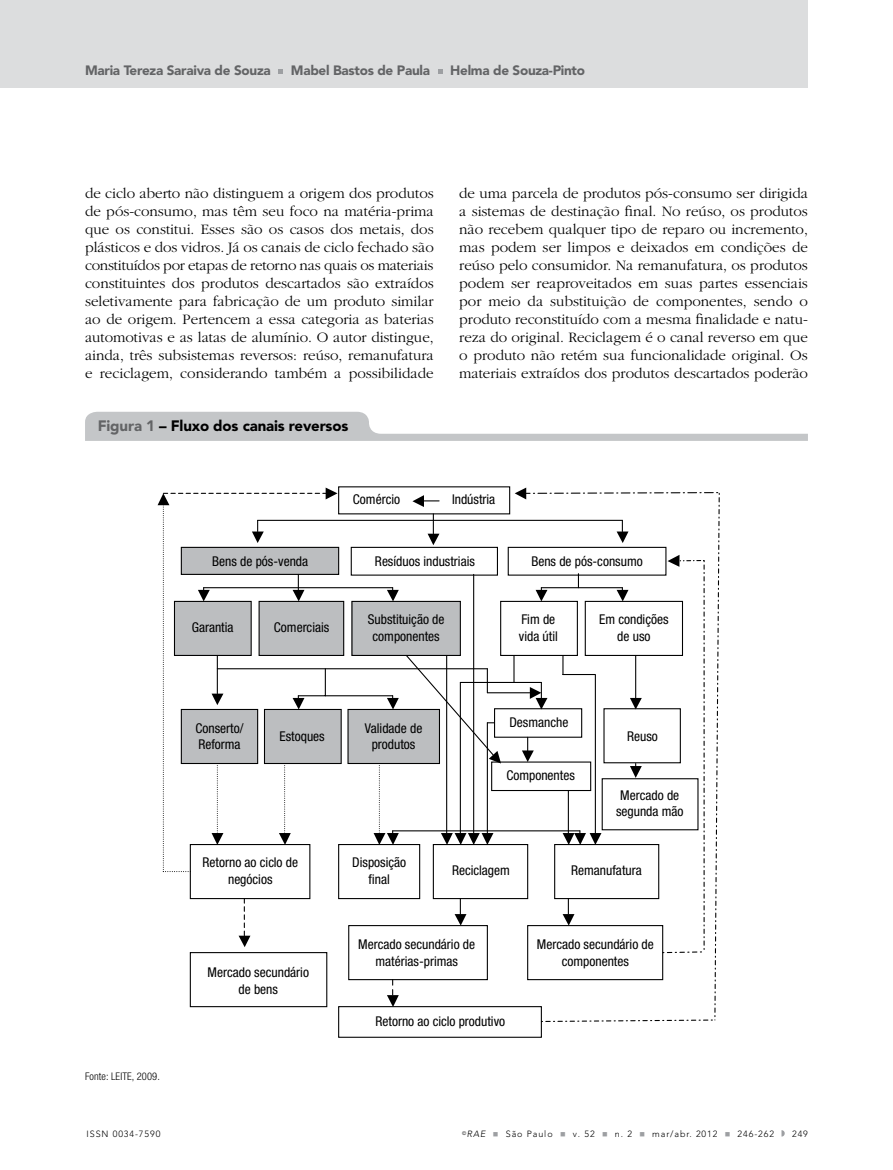
<style>
.page{position:relative;width:893px;height:1170px;background:#fff}
.page>*{position:absolute;margin:0;border:0;box-sizing:border-box;transform-origin:0 0}
.t1{font:300 15px/18px "Garamond";color:#000;text-align:justify}
.t2{font:900 15px "Avenir";letter-spacing:-.01em;color:#000}
.t3{font:condensed 13.5px/16.5px "Helvetica Neue LT Std";color:#000;text-align:center}
.t4{font:900 13.5px "Avenir LT Std";letter-spacing:-.02em;color:#636466}
.t5{font:300 condensed 10.5px "Helvetica Neue LT Std";letter-spacing:.01em;color:#000}
.t6{font:300 9px "Avenir LT Std";letter-spacing:.1em;color:#000}
.s1{color:#636466}
.s2{font-style:italic}
.s3{color:#9d9fa2}
</style>
<div class="page">
<div style="left:0;top:0;width:808px;height:87px;background:#dcddde"></div>
<svg style="left:278px;top:69px;width:5px;height:5px"></svg>
<svg style="left:438px;top:69px;width:4px;height:5px"></svg>
<svg style="left:781px;top:1130px;width:4px;height:6px"></svg>
<svg style="left:85px;top:412px;width:723px;height:29px"></svg>
<svg style="left:158px;top:487px;width:562px;height:535px"></svg>
<p class="t4" style="left:85px;top:62px;width:187px">Maria Tereza Saraiva de Souza</p>
<p class="t4" style="left:291px;top:62px;width:141px">Mabel Bastos de Paula</p>
<p class="t4" style="left:450px;top:62px;width:136px">Helma de Souza-Pinto</p>
<p class="t1" style="left:85px;top:185px;width:350px">de ciclo aberto não distinguem a origem dos produtos de pós-consumo, mas têm seu foco na matéria-prima que os constitui. Esses são os casos dos metais, dos plásticos e dos vidros. Já os canais de ciclo fechado são constituídos por etapas de retorno nas quais os materiais constituintes dos produtos descartados são extraídos seletivamente para fabricação de um produto similar ao de origem. Pertencem a essa categoria as baterias automotivas e as latas de alumínio. O autor distingue, ainda, três subsistemas reversos: reúso, remanufatura e reciclagem, considerando também a possibilidade</p>
<p class="t1" style="left:459px;top:185px;width:350px">de uma parcela de produtos pós-consumo ser dirigida a sistemas de destinação final. No reúso, os produtos não recebem qualquer tipo de reparo ou incremento, mas podem ser limpos e deixados em condições de reúso pelo consumidor. Na remanufatura, os produtos podem ser reaproveitados em suas partes essenciais por meio da substituição de componentes, sendo o produto reconstituído com a mesma finalidade e natu&shy;reza do original. Reciclagem é o canal reverso em que o produto não retém sua funcionalidade original. Os materiais extraídos dos produtos descartados poderão</p>
<p class="t2" style="left:98px;top:417px;width:252px"><span class="s1">Figura 1</span> – Fluxo dos canais reversos</p>
<p class="t3" style="left:212px;top:553px;width:97px">Bens de pós-venda</p>
<p class="t3" style="left:353px;top:491px;width:49px">Comércio</p>
<p class="t3" style="left:452px;top:491px;width:45px">Indústria</p>
<p class="t3" style="left:375px;top:553px;width:101px">Resíduos industriais</p>
<p class="t3" style="left:531px;top:553px;width:113px">Bens de pós-consumo</p>
<p class="t3" style="left:368px;top:611px;width:78px">Substituição de componentes</p>
<p class="t3" style="left:192px;top:619px;width:43px">Garantia</p>
<p class="t3" style="left:519px;top:611px;width:40px;text-align:left">Fim de vida útil</p>
<p class="t3" style="left:274px;top:619px;width:57px">Comerciais</p>
<p class="t3" style="left:599px;top:611px;width:71px">Em condições de uso</p>
<p class="t3" style="left:195px;top:719px;width:49px;text-align:left">Conserto/<br>Reforma</p>
<p class="t3" style="left:280px;top:727px;width:47px">Estoques</p>
<p class="t3" style="left:365px;top:719px;width:59px">Validade de produtos</p>
<p class="t3" style="left:509px;top:714px;width:60px">Desmanche</p>
<p class="t3" style="left:506px;top:767px;width:70px">Componentes</p>
<p class="t3" style="left:627px;top:727px;width:32px">Reuso</p>
<p class="t3" style="left:616px;top:786px;width:69px">Mercado de segunda mão</p>
<p class="t5" style="left:85px;top:1070px;width:76px">Fonte: LEITE, 2009.</p>
<p class="t3" style="left:203px;top:854px;width:97px">Retorno ao ciclo de negócios</p>
<p class="t3" style="left:208px;top:964px;width:103px">Mercado secundário de bens</p>
<p class="t3" style="left:352px;top:854px;width:55px">Disposição final</p>
<p class="t3" style="left:452px;top:862px;width:59px">Reciclagem</p>
<p class="t3" style="left:571px;top:861px;width:72px">Remanufatura</p>
<p class="t3" style="left:358px;top:936px;width:118px">Mercado secundário de matérias-primas</p>
<p class="t3" style="left:537px;top:936px;width:118px">Mercado secundário de componentes</p>
<p class="t3" style="left:375px;top:1012px;width:131px">Retorno ao ciclo produtivo</p>
<p class="t6" style="left:87px;top:1128px;width:75px">ISSN 0034-7590</p>
<p class="t6" style="left:462px;top:1128px;width:313px"><sup>©</sup><span class="s2">RAE</span> <span class="s3">■</span> São Paulo <span class="s3">■</span> v. 52 <span class="s3">■</span> n. 2 <span class="s3">■</span> mar/abr. 2012 <span class="s3">■</span> 246-262</p>
<p class="t6" style="left:792px;top:1128px;width:17px">249</p>
</div>
